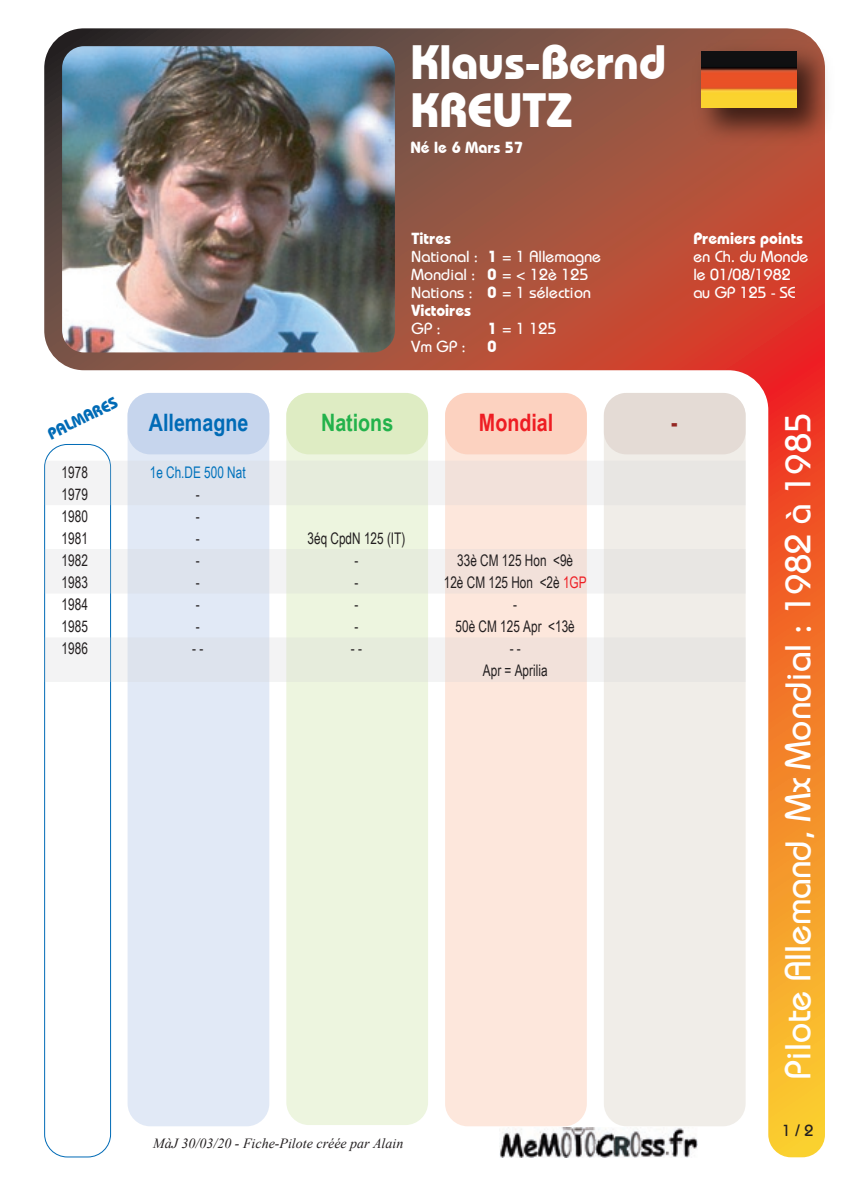
<style>
.page{position:relative;width:842px;height:1191px;background:#fff}
.page>*{position:absolute;margin:0;border:0;box-sizing:border-box;transform-origin:0 0}
.t1{font:700 48px/48px "Bauhaus IT Cby BT";color:#fff}
.t2{font:36px "Bauhaus";color:#fff}
.t3{font:700 24px "Arial Narrow";color:#006bb6}
.t4{font:700 24px "Arial Narrow";color:#ee1d23}
.t5{font:700 24px "Arial Narrow";color:#23b24b}
.t6{font:700 24px "Arial Narrow";color:#942723}
.t7{font:16px/22px "Arial Narrow";color:#231f20;text-align:center;scale:.9 1}
.t8{font:16px/18px "Bauhaus";color:#fff}
.t9{font:700 16px "Bauhaus IT Cby BT";color:#fff}
.t10{font:16px "Arial Narrow";color:#0072bc;scale:.9 1}
.t11{font:700 16px "Bauhaus IT Cby BT";color:#006bb6}
.t12{font:16px "Bauhaus";color:#231f20}
.t13{font:italic 14px "Times New Roman";color:#231f20}
.s1{font-family:"Bauhaus IT Cby BT";font-weight:700}
.s2{color:#ee1d23}
</style>
<div class="page">
<img style="left:44px;top:28px;width:781px;height:1129px">
<img style="left:685px;top:33px;width:142px;height:120px">
<img style="left:702px;top:51px;width:95px;height:57px">
<img style="left:499px;top:1128px;width:198px;height:29px">
<svg style="left:44px;top:443px;width:68px;height:714px"></svg>
<div style="left:128px;top:454px;width:141px;height:672px;background:#e1e9f6"></div>
<div style="left:128px;top:393px;width:141px;height:61px;background:#c6d5ed"></div>
<div style="left:286px;top:454px;width:142px;height:671px;background:#edf5df"></div>
<div style="left:445px;top:454px;width:142px;height:672px;background:#fde7dc"></div>
<div style="left:604px;top:454px;width:142px;height:672px;background:#f0ede8"></div>
<div style="left:445px;top:393px;width:142px;height:61px;background:#fcd2c0"></div>
<div style="left:286px;top:393px;width:142px;height:61px;background:#deecc3"></div>
<div style="left:604px;top:393px;width:142px;height:61px;background:#e4dbd5"></div>
<svg style="left:45px;top:460px;width:701px;height:45px"></svg>
<svg style="left:45px;top:549px;width:701px;height:44px"></svg>
<svg style="left:45px;top:637px;width:701px;height:45px"></svg>
<h1 class="t1" style="left:410px;top:38px;width:257px">Klaus-Bernd<br>KREUTZ</h1>
<p class="t9" style="left:410px;top:137px;width:114px">Né le 6 Mars 57</p>
<p class="t9" style="left:412px;top:228px;width:41px">Titres</p>
<p class="t8" style="left:412px;top:247px;width:191px">National : <span class="s1">1</span> = 1 Allemagne<br>Mondial : <span class="s1">0</span> = &lt; 12è 125<br>Nations : <span class="s1">0</span> = 1 sélection</p>
<p class="t9" style="left:412px;top:300px;width:61px">Victoires</p>
<p class="t8" style="left:412px;top:319px;width:31px">GP :</p>
<p class="t8" style="left:488px;top:319px;width:70px"><span class="s1">1</span> = 1 125</p>
<p class="t8" style="left:412px;top:337px;width:56px">Vm GP :</p>
<p class="t9" style="left:488px;top:336px;width:11px">0</p>
<p class="t9" style="left:693px;top:228px;width:111px">Premiers points</p>
<p class="t8" style="left:693px;top:247px;width:117px">en Ch. du Monde le 01/08/1982 au GP 125 - SE</p>
<p class="t11" style="left:44px;top:426px;width:77px;rotate:-26deg">PALMARES</p>
<h3 class="t3" style="left:149px;top:409px;width:101px">Allemagne</h3>
<h3 class="t4" style="left:479px;top:409px;width:76px">Mondial</h3>
<h3 class="t5" style="left:321px;top:409px;width:74px">Nations</h3>
<h3 class="t6" style="left:671px;top:409px;width:8px">-</h3>
<p class="t7" style="left:62px;top:461px;width:31px">1978</p>
<p class="t10" style="left:150px;top:463px;width:108px">1e Ch.DE 500 Nat</p>
<p class="t7" style="left:62px;top:483px;width:31px">1979</p>
<p class="t7" style="left:196px;top:483px;width:6px">-</p>
<p class="t7" style="left:62px;top:505px;width:31px">1980</p>
<p class="t7" style="left:196px;top:505px;width:6px">-</p>
<p class="t7" style="left:62px;top:527px;width:31px">1981</p>
<p class="t7" style="left:196px;top:527px;width:6px">-</p>
<p class="t7" style="left:308px;top:527px;width:110px">3éq CpdN 125 (IT)</p>
<p class="t7" style="left:62px;top:549px;width:31px">1982</p>
<p class="t7" style="left:196px;top:549px;width:6px">-</p>
<p class="t7" style="left:354px;top:549px;width:6px">-</p>
<p class="t7" style="left:457px;top:549px;width:130px">33è CM 125 Hon &lt;9è</p>
<p class="t7" style="left:62px;top:571px;width:31px">1983</p>
<p class="t7" style="left:196px;top:571px;width:6px">-</p>
<p class="t7" style="left:354px;top:571px;width:6px">-</p>
<p class="t7" style="left:444px;top:571px;width:160px">12è CM 125 Hon &lt;2è <span class="s2">1GP</span></p>
<p class="t7" style="left:62px;top:593px;width:31px">1984</p>
<p class="t7" style="left:196px;top:593px;width:6px">-</p>
<p class="t7" style="left:354px;top:593px;width:6px">-</p>
<p class="t7" style="left:513px;top:593px;width:6px">-</p>
<p class="t7" style="left:62px;top:615px;width:31px">1985</p>
<p class="t7" style="left:196px;top:615px;width:6px">-</p>
<p class="t7" style="left:354px;top:615px;width:6px">-</p>
<p class="t7" style="left:456px;top:615px;width:134px">50è CM 125 Apr &lt;13è</p>
<p class="t7" style="left:62px;top:637px;width:31px">1986</p>
<p class="t7" style="left:192px;top:637px;width:14px">- -</p>
<p class="t7" style="left:351px;top:637px;width:14px">- -</p>
<p class="t7" style="left:483px;top:637px;width:73px">- -<br>Apr = Aprilia</p>
<h2 class="t2" style="left:776px;top:1079px;width:667px;rotate:-90deg">Pilote Allemand, Mx Mondial : 1982 à 1985</h2>
<p class="t13" style="left:153px;top:1133px;width:252px">MàJ 30/03/20 - Fiche-Pilote créée par Alain</p>
<p class="t12" style="left:782px;top:1120px;width:33px">1 / 2</p>
</div>
